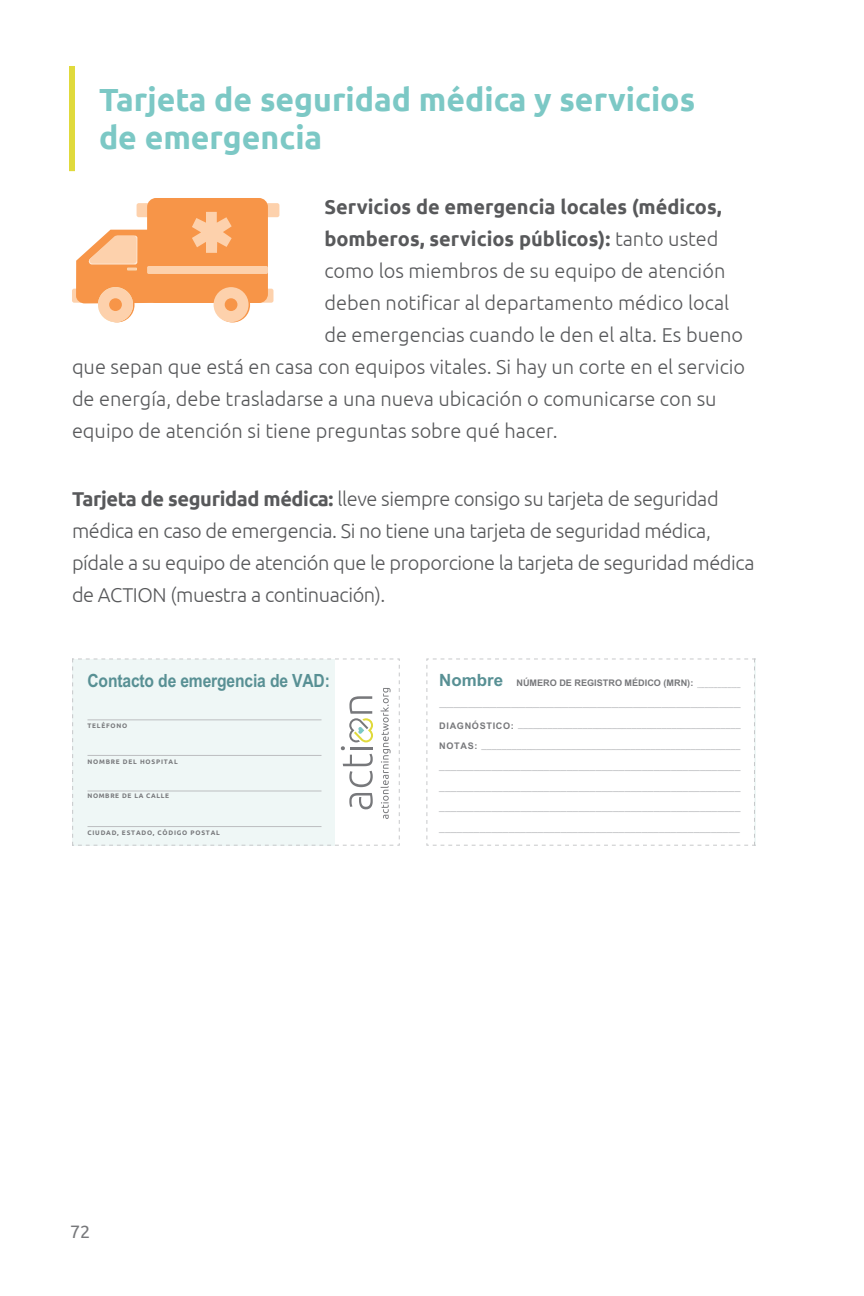
<style>
.page{position:relative;width:864px;height:1296px;background:#fff}
.page>*{position:absolute;margin:0;border:0;box-sizing:border-box;transform-origin:0 0}
.t1{font:700 32px/38.4px "Ubuntu";color:#7cc8c5}
.t2{font:300 20px "Ubuntu";color:#58595b}
.t3{font:300 20px/32px "Ubuntu";letter-spacing:-.02em;color:#58595b}
.t4{font:700 20px "Ubuntu";color:#58595b}
.t5{font:700 18.2px "Arial";letter-spacing:-.01em;color:#589094;scale:.86 1}
.t6{font:18px "Ubuntu";color:#77787b}
.t7{font:700 10.4px/20.8px "Arial";color:#c7c8ca;text-align:right;scale:.85 1}
.t8{font:700 10.4px "Arial";color:#c7c8ca;scale:1.24 1}
.t9{font:700 10.4px "Arial";color:#c7c8ca;scale:.25 1}
.t10{font:700 9.2px "Arial";color:#77787b}
.t11{font:700 9.2px "Arial";letter-spacing:.075em;color:#77787b}
.t12{font:700 6.4px "Ubuntu";letter-spacing:.12em;color:#77787b}
.t13{font:700 6.4px "Ubuntu";letter-spacing:.1em;color:#77787b}
.s1{font-weight:300}
.s2{font-weight:700}
.s3{font-size:16.8px;color:#589094}
</style>
<div class="page">
<div style="left:69px;top:66px;width:6px;height:105px;background:#e0da3c"></div>
<div style="left:72px;top:289px;width:18px;height:14px;background:#fdd1ac;border-radius:2px"></div>
<div style="left:256px;top:289px;width:17px;height:14px;background:#fdd1ac;border-radius:2px"></div>
<div style="left:261px;top:203px;width:18px;height:14px;background:#fdd1ac;border-radius:2px"></div>
<div style="left:137px;top:203px;width:18px;height:14px;background:#fdd1ac;border-radius:2px"></div>
<div style="left:147px;top:198px;width:121px;height:105px;background:#f79548;border-radius:9px"></div>
<svg style="left:215px;top:287px;width:35px;height:35px"></svg>
<div style="left:214px;top:287px;width:35px;height:35px;background:#fdd1ac;border-radius:50%"></div>
<div style="left:225px;top:298px;width:12px;height:13px;background:#f79548;border-radius:50%"></div>
<svg style="left:100px;top:287px;width:35px;height:35px"></svg>
<div style="left:98px;top:287px;width:35px;height:35px;background:#fdd1ac;border-radius:50%"></div>
<div style="left:109px;top:298px;width:13px;height:13px;background:#f79548;border-radius:50%"></div>
<div style="left:147px;top:266px;width:121px;height:8px;background:#fdd1ac;border-radius:2px"></div>
<svg style="left:76px;top:230px;width:77px;height:73px"></svg>
<svg style="left:192px;top:212px;width:40px;height:41px"></svg>
<svg style="left:72px;top:658px;width:328px;height:188px"></svg>
<svg style="left:426px;top:658px;width:330px;height:188px"></svg>
<h1 class="t1" style="left:99px;top:80px;width:598px">Tarjeta de seguridad médica y servicios de emergencia</h1>
<h2 class="t4" style="left:324px;top:194px;width:399px">Servicios de emergencia locales (médicos,</h2>
<h2 class="t4" style="left:324px;top:226px;width:396px">bomberos, servicios públicos): <span class="s1">tanto usted</span></h2>
<h2 class="t2" style="left:324px;top:258px;width:402px">como los miembros de su equipo de atención</h2>
<h2 class="t2" style="left:324px;top:290px;width:406px">deben notificar al departamento médico local</h2>
<h2 class="t2" style="left:324px;top:322px;width:420px">de emergencias cuando le den el alta. Es bueno</h2>
<h2 class="t2" style="left:72px;top:354px;width:675px">que sepan que está en casa con equipos vitales. Si hay un corte en el servicio</h2>
<h2 class="t2" style="left:72px;top:386px;width:646px">de energía, debe trasladarse a una nueva ubicación o comunicarse con su</h2>
<h2 class="t2" style="left:72px;top:418px;width:487px">equipo de atención si tiene preguntas sobre qué hacer.</h2>
<p class="t3" style="left:72px;top:482px;width:684px"><span class="s2">Tarjeta de seguridad médica:</span> lleve siempre consigo su tarjeta de seguridad médica en caso de emergencia. Si no tiene una tarjeta de seguridad médica, pídale a su equipo de atención que le proporcione la tarjeta de seguridad médica de ACTION (muestra a continuación).</p>
<h3 class="t5" style="left:88px;top:668px;width:283px">Contacto de emergencia de VAD:</h3>
<p class="t12" style="left:88px;top:722px;width:41px">TELÉFONO</p>
<p class="t12" style="left:88px;top:758px;width:92px">NOMBRE DEL HOSPITAL</p>
<p class="t13" style="left:88px;top:793px;width:83px">NOMBRE DE LA CALLE</p>
<p class="t12" style="left:88px;top:829px;width:134px">CIUDAD, ESTADO, CÓDIGO POSTAL</p>
<p class="t10" style="left:439px;top:676px;width:256px"><span class="s3">Nombre</span> NÚMERO DE REGISTRO MÉDICO (MRN):</p>
<p class="t9" style="left:698px;top:675px;width:174px">______________________________</p>
<p class="t8" style="left:439px;top:695px;width:244px">__________________________________________</p>
<p class="t10" style="left:439px;top:740px;width:40px">NOTAS:</p>
<p class="t11" style="left:439px;top:719px;width:76px">DIAGNÓSTICO:</p>
<p class="t7" style="left:439px;top:713px;width:356px">_____________________________________________ ____________________________________________________ ____________________________________________________ ____________________________________________________ ____________________________________________________ ____________________________________________________</p>
<h3 class="t6" style="left:70px;top:1221px;width:22px">72</h3>
</div>
